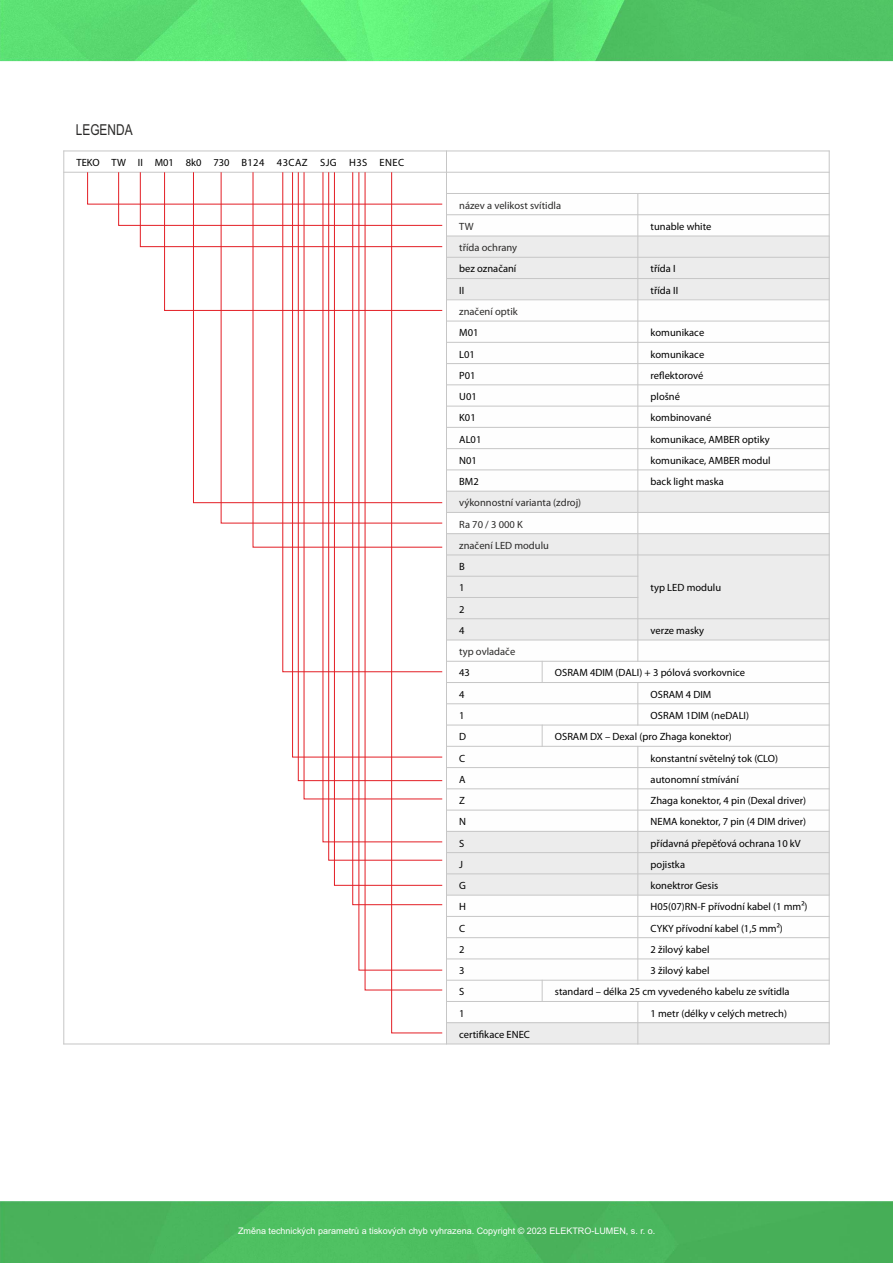
<style>
.page{position:relative;width:893px;height:1263px;background:#fff}
.page>*{position:absolute;margin:0;border:0;box-sizing:border-box;transform-origin:0 0}
.t1{font:15px "Arial";color:#2b2a29;scale:.79 1}
.t2{font:10.5px/21.3px "Myriad Pro";color:#000}
.t3{font:10.5px/21.3px "Myriad Pro";color:#2b2a29}
.t4{font:10.5px "Myriad Pro";letter-spacing:.04em;color:#000}
.t5{font:9px "Arial";color:#fefefe}
</style>
<div class="page">
<img style="left:0;top:1201px;width:893px;height:62px">
<img style="left:0;top:0;width:893px;height:62px">
<div style="left:446px;top:236px;width:192px;height:21px;background:#ececec"></div>
<div style="left:638px;top:236px;width:191px;height:21px;background:#ececec"></div>
<div style="left:446px;top:257px;width:192px;height:22px;background:#ececec"></div>
<div style="left:638px;top:257px;width:191px;height:22px;background:#ececec"></div>
<div style="left:446px;top:279px;width:192px;height:21px;background:#ececec"></div>
<div style="left:638px;top:279px;width:191px;height:21px;background:#ececec"></div>
<div style="left:446px;top:491px;width:192px;height:21px;background:#ececec"></div>
<div style="left:638px;top:491px;width:191px;height:21px;background:#ececec"></div>
<div style="left:446px;top:534px;width:192px;height:21px;background:#ececec"></div>
<div style="left:638px;top:534px;width:191px;height:21px;background:#ececec"></div>
<div style="left:446px;top:555px;width:192px;height:21px;background:#ececec"></div>
<div style="left:638px;top:555px;width:191px;height:64px;background:#ececec"></div>
<div style="left:446px;top:576px;width:192px;height:21px;background:#ececec"></div>
<div style="left:446px;top:597px;width:192px;height:22px;background:#ececec"></div>
<div style="left:446px;top:619px;width:192px;height:21px;background:#ececec"></div>
<div style="left:638px;top:619px;width:191px;height:21px;background:#ececec"></div>
<div style="left:446px;top:831px;width:192px;height:22px;background:#ececec"></div>
<div style="left:638px;top:831px;width:191px;height:22px;background:#ececec"></div>
<div style="left:446px;top:853px;width:192px;height:21px;background:#ececec"></div>
<div style="left:638px;top:853px;width:191px;height:21px;background:#ececec"></div>
<div style="left:446px;top:874px;width:192px;height:21px;background:#ececec"></div>
<div style="left:638px;top:874px;width:191px;height:21px;background:#ececec"></div>
<div style="left:446px;top:1023px;width:192px;height:21px;background:#ececec"></div>
<div style="left:638px;top:1023px;width:191px;height:21px;background:#ececec"></div>
<hr style="left:63px;top:151px;width:1px;height:893px;background:#c6c6c6">
<hr style="left:446px;top:151px;width:1px;height:893px;background:#c6c6c6">
<svg style="left:542px;top:981px;width:1px;height:20px"></svg>
<svg style="left:542px;top:726px;width:1px;height:20px"></svg>
<svg style="left:542px;top:662px;width:1px;height:20px"></svg>
<hr style="left:637px;top:1001px;width:1px;height:43px;background:#c6c6c6">
<hr style="left:637px;top:746px;width:1px;height:235px;background:#c6c6c6">
<hr style="left:637px;top:682px;width:1px;height:43px;background:#c6c6c6">
<hr style="left:637px;top:193px;width:1px;height:469px;background:#c6c6c6">
<hr style="left:829px;top:151px;width:1px;height:893px;background:#c6c6c6">
<hr style="left:63px;top:1043px;width:767px;height:1px;background:#c6c6c6">
<hr style="left:446px;top:1022px;width:384px;height:1px;background:#c6c6c6">
<hr style="left:446px;top:1001px;width:384px;height:1px;background:#c6c6c6">
<hr style="left:446px;top:980px;width:384px;height:1px;background:#c6c6c6">
<hr style="left:446px;top:958px;width:384px;height:1px;background:#c6c6c6">
<hr style="left:446px;top:937px;width:384px;height:1px;background:#c6c6c6">
<hr style="left:446px;top:916px;width:384px;height:1px;background:#c6c6c6">
<hr style="left:446px;top:895px;width:384px;height:1px;background:#c6c6c6">
<hr style="left:446px;top:873px;width:384px;height:1px;background:#c6c6c6">
<hr style="left:446px;top:852px;width:384px;height:1px;background:#c6c6c6">
<hr style="left:446px;top:831px;width:384px;height:1px;background:#c6c6c6">
<hr style="left:446px;top:810px;width:384px;height:1px;background:#c6c6c6">
<hr style="left:446px;top:788px;width:384px;height:1px;background:#c6c6c6">
<hr style="left:446px;top:767px;width:384px;height:1px;background:#c6c6c6">
<hr style="left:446px;top:746px;width:384px;height:1px;background:#c6c6c6">
<hr style="left:446px;top:725px;width:384px;height:1px;background:#c6c6c6">
<hr style="left:446px;top:703px;width:384px;height:1px;background:#c6c6c6">
<hr style="left:446px;top:682px;width:384px;height:1px;background:#c6c6c6">
<hr style="left:446px;top:661px;width:384px;height:1px;background:#c6c6c6">
<hr style="left:446px;top:639px;width:384px;height:1px;background:#c6c6c6">
<hr style="left:446px;top:618px;width:384px;height:1px;background:#c6c6c6">
<hr style="left:446px;top:597px;width:192px;height:1px;background:#c6c6c6">
<hr style="left:446px;top:576px;width:192px;height:1px;background:#c6c6c6">
<hr style="left:446px;top:554px;width:384px;height:1px;background:#c6c6c6">
<hr style="left:446px;top:533px;width:384px;height:1px;background:#c6c6c6">
<hr style="left:446px;top:512px;width:384px;height:1px;background:#c6c6c6">
<hr style="left:446px;top:491px;width:384px;height:1px;background:#c6c6c6">
<hr style="left:446px;top:469px;width:384px;height:1px;background:#c6c6c6">
<hr style="left:446px;top:448px;width:384px;height:1px;background:#c6c6c6">
<hr style="left:446px;top:427px;width:384px;height:1px;background:#c6c6c6">
<hr style="left:446px;top:406px;width:384px;height:1px;background:#c6c6c6">
<hr style="left:446px;top:384px;width:384px;height:1px;background:#c6c6c6">
<hr style="left:446px;top:363px;width:384px;height:1px;background:#c6c6c6">
<hr style="left:446px;top:342px;width:384px;height:1px;background:#c6c6c6">
<hr style="left:446px;top:321px;width:384px;height:1px;background:#c6c6c6">
<hr style="left:446px;top:299px;width:384px;height:1px;background:#c6c6c6">
<hr style="left:446px;top:278px;width:384px;height:1px;background:#c6c6c6">
<hr style="left:446px;top:257px;width:384px;height:1px;background:#c6c6c6">
<hr style="left:446px;top:236px;width:384px;height:1px;background:#c6c6c6">
<hr style="left:446px;top:214px;width:384px;height:1px;background:#c6c6c6">
<hr style="left:446px;top:193px;width:384px;height:1px;background:#c6c6c6">
<hr style="left:63px;top:172px;width:767px;height:1px;background:#c6c6c6">
<hr style="left:63px;top:151px;width:767px;height:1px;background:#c6c6c6">
<svg style="left:87px;top:171px;width:356px;height:863px"></svg>
<h1 class="t1" style="left:76px;top:124px;width:73px">LEGENDA</h1>
<p class="t4" style="left:77px;top:158px;width:329px">TEKO TW II M01 8k0 730 B124 43CAZ SJG H3S ENEC</p>
<p class="t3" style="left:459px;top:195px;width:103px">název a velikost svítidla<br>TW</p>
<p class="t2" style="left:651px;top:217px;width:62px">tunable white</p>
<p class="t3" style="left:459px;top:238px;width:59px">třída ochrany</p>
<p class="t2" style="left:459px;top:259px;width:59px">bez označaní</p>
<p class="t2" style="left:651px;top:259px;width:27px">třída I</p>
<p class="t2" style="left:459px;top:280px;width:7px">II</p>
<p class="t2" style="left:651px;top:280px;width:29px">třída II</p>
<p class="t3" style="left:459px;top:302px;width:60px">značení optik</p>
<p class="t2" style="left:459px;top:323px;width:21px">M01</p>
<p class="t2" style="left:651px;top:323px;width:55px">komunikace</p>
<p class="t2" style="left:459px;top:344px;width:17px">L01</p>
<p class="t2" style="left:651px;top:344px;width:55px">komunikace</p>
<p class="t2" style="left:459px;top:365px;width:18px">P01</p>
<p class="t2" style="left:651px;top:365px;width:54px">reflektorové</p>
<p class="t2" style="left:459px;top:387px;width:19px">U01</p>
<p class="t2" style="left:651px;top:387px;width:31px">plošné</p>
<p class="t2" style="left:459px;top:408px;width:18px">K01</p>
<p class="t2" style="left:651px;top:408px;width:62px">kombinované</p>
<p class="t2" style="left:459px;top:429px;width:24px">AL01</p>
<p class="t2" style="left:651px;top:429px;width:121px">komunikace, AMBER optiky</p>
<p class="t2" style="left:459px;top:450px;width:19px">N01</p>
<p class="t2" style="left:651px;top:450px;width:122px">komunikace, AMBER modul</p>
<p class="t2" style="left:459px;top:472px;width:21px">BM2</p>
<p class="t2" style="left:651px;top:472px;width:75px">back light maska</p>
<p class="t3" style="left:459px;top:493px;width:123px">výkonnostní varianta (zdroj)<br>Ra 70 / 3 000 K<br>značení LED modulu</p>
<p class="t2" style="left:459px;top:557px;width:7px">B<br>1</p>
<p class="t2" style="left:651px;top:578px;width:72px">typ LED modulu</p>
<p class="t2" style="left:459px;top:599px;width:7px">2<br>4</p>
<p class="t2" style="left:651px;top:621px;width:55px">verze masky</p>
<p class="t3" style="left:459px;top:642px;width:58px">typ ovladače</p>
<p class="t2" style="left:459px;top:663px;width:12px">43</p>
<p class="t2" style="left:555px;top:663px;width:192px">OSRAM 4DIM (DALI) + 3 pólová svorkovnice</p>
<p class="t2" style="left:459px;top:684px;width:7px">4</p>
<p class="t2" style="left:651px;top:684px;width:62px">OSRAM 4 DIM</p>
<p class="t2" style="left:459px;top:706px;width:7px">1</p>
<p class="t2" style="left:651px;top:706px;width:100px">OSRAM 1DIM (neDALI)</p>
<p class="t2" style="left:459px;top:727px;width:8px">D</p>
<p class="t2" style="left:555px;top:727px;width:178px">OSRAM DX – Dexal (pro Zhaga konektor)</p>
<p class="t2" style="left:459px;top:748px;width:8px">C</p>
<p class="t2" style="left:651px;top:748px;width:129px">konstantní světelný tok (CLO)</p>
<p class="t2" style="left:459px;top:769px;width:8px">A</p>
<p class="t2" style="left:651px;top:769px;width:90px">autonomní stmívání</p>
<p class="t2" style="left:459px;top:791px;width:7px">Z</p>
<p class="t2" style="left:651px;top:791px;width:157px">Zhaga konektor, 4 pin (Dexal driver)</p>
<p class="t2" style="left:459px;top:812px;width:8px">N</p>
<p class="t2" style="left:651px;top:812px;width:157px">NEMA konektor, 7 pin (4 DIM driver)</p>
<p class="t2" style="left:459px;top:833px;width:7px">S</p>
<p class="t2" style="left:651px;top:833px;width:152px">přídavná přepěťová ochrana 10 kV</p>
<p class="t2" style="left:459px;top:854px;width:5px">J</p>
<p class="t2" style="left:651px;top:854px;width:36px">pojistka</p>
<p class="t2" style="left:459px;top:876px;width:8px">G</p>
<p class="t2" style="left:651px;top:876px;width:69px">konektror Gesis</p>
<p class="t2" style="left:459px;top:897px;width:8px">H</p>
<p class="t2" style="left:651px;top:897px;width:158px">H05(07)RN-F přívodní kabel (1 mm²)</p>
<p class="t2" style="left:459px;top:918px;width:8px">C</p>
<p class="t2" style="left:651px;top:918px;width:134px">CYKY přívodní kabel (1,5 mm²)</p>
<p class="t2" style="left:459px;top:939px;width:7px">2</p>
<p class="t2" style="left:651px;top:939px;width:60px">2 žilový kabel</p>
<p class="t2" style="left:459px;top:961px;width:7px">3</p>
<p class="t2" style="left:651px;top:961px;width:60px">3 žilový kabel</p>
<p class="t2" style="left:459px;top:982px;width:7px">S</p>
<p class="t2" style="left:555px;top:982px;width:236px">standard – délka 25 cm vyvedeného kabelu ze svítidla</p>
<p class="t2" style="left:459px;top:1003px;width:7px">1</p>
<p class="t2" style="left:651px;top:1003px;width:138px">1 metr (délky v celých metrech)</p>
<p class="t2" style="left:459px;top:1025px;width:72px">certifikace ENEC</p>
<p class="t5" style="left:238px;top:1227px;width:419px">Změna technických parametrů a tiskových chyb vyhrazena. Copyright © 2023 ELEKTRO-LUMEN, s. r. o.</p>
</div>
